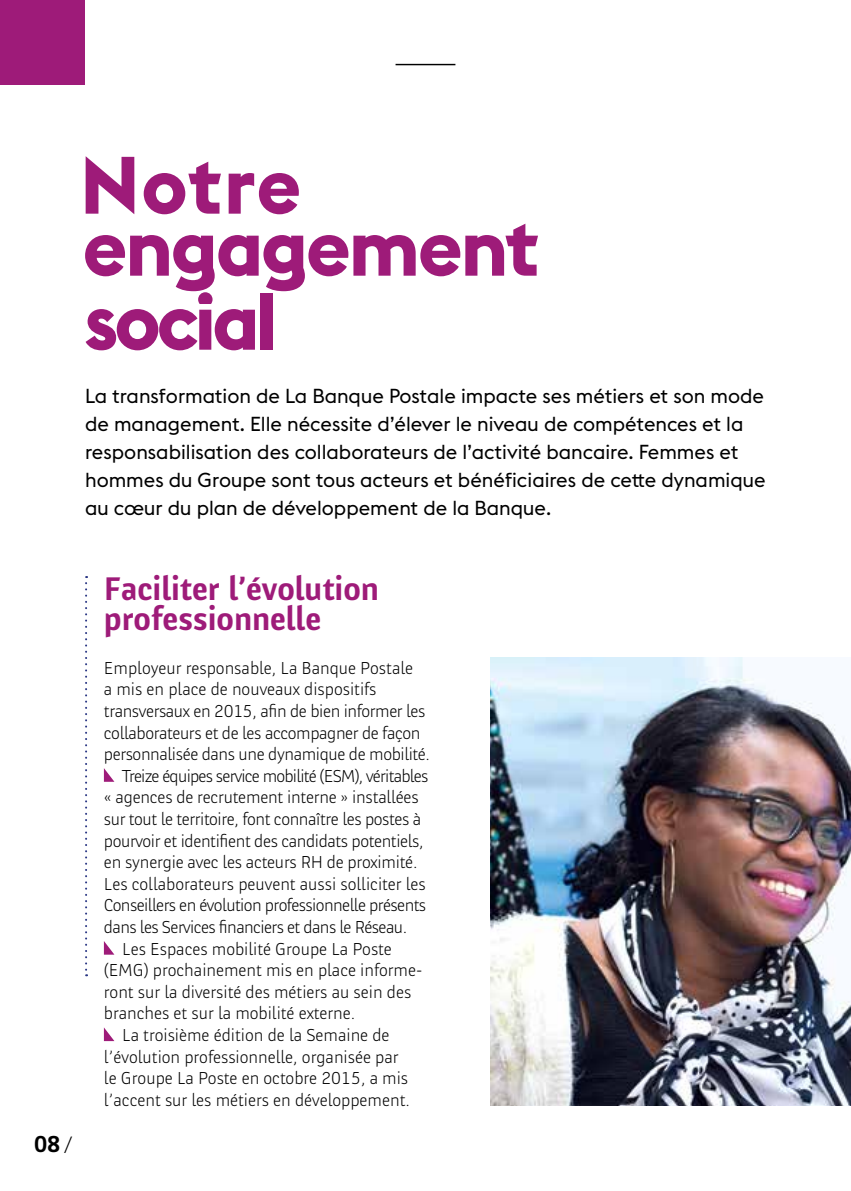
<style>
.page{position:relative;width:851px;height:1191px;background:#fff}
.page>*{position:absolute;margin:0;border:0;box-sizing:border-box;transform-origin:0 0}
.t1{font:700 80px/62px "Euclid Flex";letter-spacing:-.025em;color:#9e1b79}
.t2{font:700 34px/30px "Banque Post";color:#9e1b79}
.t3{font:700 24px "Banque Post";color:#000}
.t4{font:20px/28px "Euclid Flex";color:#000}
.t5{font:300 18px "Banque Post";letter-spacing:-.01em;color:#000}
.t6{font:300 18px "Banque Post";letter-spacing:-.03em;color:#000}
.t7{font:300 18px "Banque Post";letter-spacing:-.04em;color:#000}
.s1{font-weight:300;font-size:22px}
</style>
<div class="page">
<hr style="left:395px;top:64px;width:60px;height:1px;background:#000">
<img style="left:490px;top:658px;width:360px;height:448px">
<svg style="left:85px;top:576px;width:2px;height:400px"></svg>
<svg style="left:104px;top:768px;width:10px;height:14px"></svg>
<svg style="left:104px;top:941px;width:10px;height:13px"></svg>
<svg style="left:104px;top:1027px;width:10px;height:14px"></svg>
<div style="left:0;top:0;width:85px;height:85px;background:#9e1b79"></div>
<h1 class="t1" style="left:80px;top:155px;width:460px">Notre engagement</h1>
<h1 class="t1" style="left:85px;top:291px;width:193px">social</h1>
<p class="t4" style="left:85px;top:382px;width:682px">La transformation de La Banque Postale impacte ses métiers et son mode de management. Elle nécessite d’élever le niveau de compétences et la responsabilisation des collaborateurs de l’activité bancaire. Femmes et hommes du Groupe sont tous acteurs et bénéficiaires de cette dynamique au cœur du plan de développement de la Banque.</p>
<h3 class="t3" style="left:34px;top:1131px;width:40px">08<span class="s1">/</span></h3>
<h2 class="t2" style="left:104px;top:574px;width:276px">Faciliter l’évolution professionnelle</h2>
<p class="t5" style="left:104px;top:658px;width:311px">Employeur responsable, La Banque Postale</p>
<p class="t5" style="left:104px;top:680px;width:274px">a mis en place de nouveaux dispositifs</p>
<p class="t5" style="left:104px;top:701px;width:323px">transversaux en 2015, afin de bien informer les</p>
<p class="t5" style="left:104px;top:723px;width:318px">collaborateurs et de les accompagner de façon</p>
<p class="t5" style="left:104px;top:744px;width:327px">personnalisée dans une dynamique de mobilité.</p>
<p class="t7" style="left:122px;top:766px;width:308px">Treize équipes service mobilité (ESM), véritables</p>
<p class="t5" style="left:104px;top:788px;width:316px">« agences de recrutement interne » installées</p>
<p class="t5" style="left:104px;top:809px;width:319px">sur tout le territoire, font connaître les postes à</p>
<p class="t5" style="left:104px;top:831px;width:321px">pourvoir et identifient des candidats potentiels,</p>
<p class="t5" style="left:104px;top:852px;width:315px">en synergie avec les acteurs RH de proximité.</p>
<p class="t5" style="left:104px;top:874px;width:323px">Les collaborateurs peuvent aussi solliciter les</p>
<p class="t6" style="left:104px;top:896px;width:324px">Conseillers en évolution professionnelle présents</p>
<p class="t6" style="left:104px;top:917px;width:305px">dans les Services financiers et dans le Réseau.</p>
<p class="t5" style="left:122px;top:939px;width:271px">Les Espaces mobilité Groupe La Poste</p>
<p class="t5" style="left:104px;top:960px;width:320px">(EMG) prochainement mis en place informe-</p>
<p class="t5" style="left:104px;top:982px;width:309px">ront sur la diversité des métiers au sein des</p>
<p class="t5" style="left:104px;top:1004px;width:253px">branches et sur la mobilité externe.</p>
<p class="t5" style="left:122px;top:1025px;width:269px">La troisième édition de la Semaine de</p>
<p class="t5" style="left:104px;top:1047px;width:296px">l’évolution professionnelle, organisée par</p>
<p class="t5" style="left:104px;top:1068px;width:306px">le Groupe La Poste en octobre 2015, a mis</p>
<p class="t5" style="left:104px;top:1090px;width:307px">l’accent sur les métiers en développement.</p>
</div>
